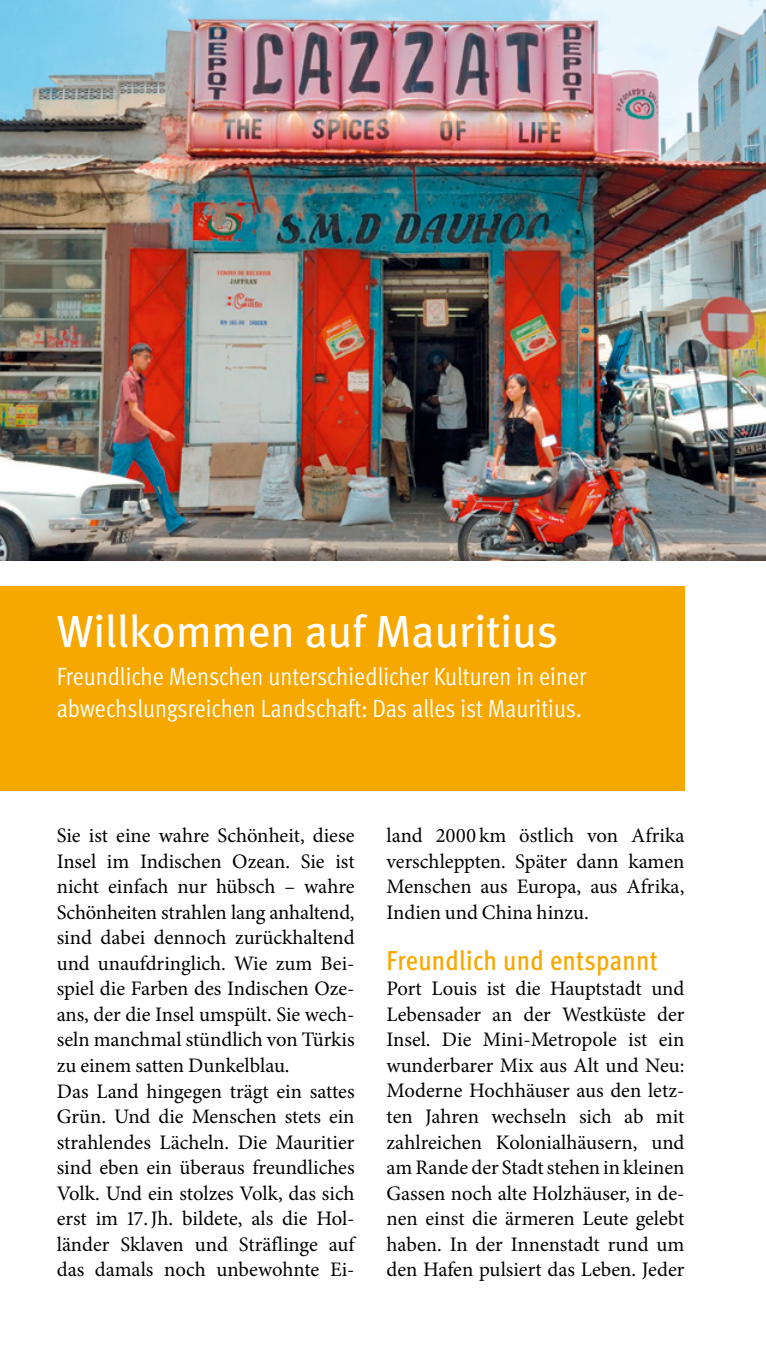
<style>
.page{position:relative;width:766px;height:1347px;background:#fff}
.page>*{position:absolute;margin:0;border:0;box-sizing:border-box;transform-origin:0 0}
.t1{font:45px "Meta Pro";letter-spacing:-.01em;color:#fff}
.t2{font:500 27.5px "Meta Cond Pro";letter-spacing:.01em;color:#f7a800}
.t3{font:25px/32.5px "Meta Pro Cond Norm";color:#fff}
.t4{font:20.5px/25.5px "Minion Pro";color:#000;text-align:justify}
</style>
<div class="page">
<img style="left:0;top:0;width:765px;height:561px">
<div style="left:0;top:586px;width:684px;height:204px;background:#f7a800"></div>
<h1 class="t1" style="left:57px;top:597px;width:503px">Willkommen auf Mauritius</h1>
<p class="t3" style="left:57px;top:658px;width:531px">Freundliche Menschen unterschiedlicher Kulturen in einer abwechslungsreichen Landschaft: Das alles ist Mauritius.</p>
<p class="t4" style="left:57px;top:823px;width:299px;text-align:left">Sie ist eine wahre Schönheit, diese Insel im Indischen Ozean. Sie ist nicht einfach nur hübsch – wahre Schönheiten strahlen lang anhaltend, sind dabei dennoch zurückhaltend und unaufdringlich. Wie zum Bei&shy;spiel die Farben des Indischen Oze&shy;ans, der die Insel umspült. Sie wech&shy;seln manchmal stündlich von Türkis zu einem satten Dunkelblau.<br>Das Land hingegen trägt ein sattes Grün. Und die Menschen stets ein strahlendes Lächeln. Die Mauritier sind eben ein überaus freundliches Volk. Und ein stolzes Volk, das sich erst im 17.Jh. bildete, als die Hol&shy;länder Sklaven und Sträflinge auf das damals noch unbewohnte Ei-</p>
<p class="t4" style="left:386px;top:823px;width:299px">land 2000 km östlich von Afrika verschleppten. Später dann kamen Menschen aus Europa, aus Afrika, Indien und China hinzu.</p>
<h2 class="t2" style="left:386px;top:943px;width:273px">Freundlich und entspannt</h2>
<p class="t4" style="left:386px;top:976px;width:299px">Port Louis ist die Hauptstadt und Lebensader an der Westküste der Insel. Die Mini-Metropole ist ein wunderbarer Mix aus Alt und Neu:<br>Moderne Hochhäuser aus den letz&shy;ten Jahren wechseln sich ab mit zahlreichen Kolonialhäusern, und am Rande der Stadt stehen in kleinen Gassen noch alte Holzhäuser, in de&shy;nen einst die ärmeren Leute gelebt haben. In der Innenstadt rund um den Hafen pulsiert das Leben. Jeder</p>
</div>
